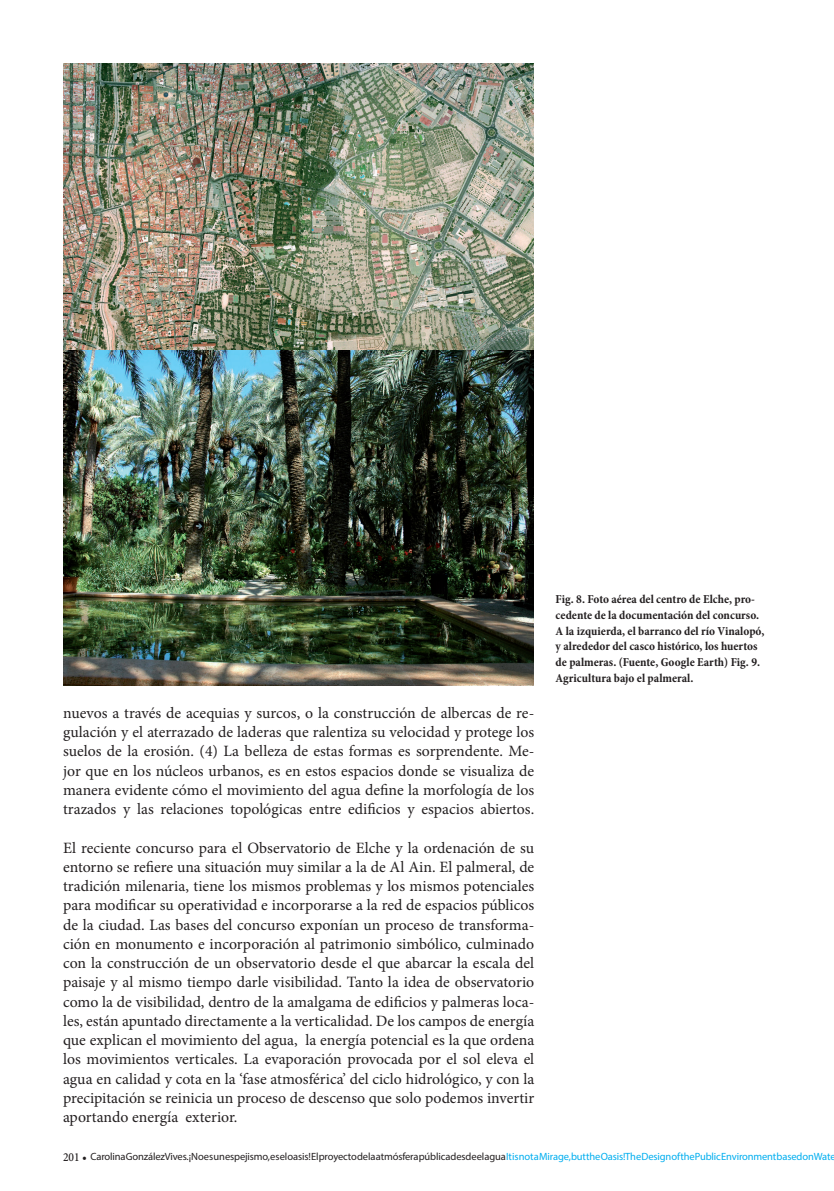
<style>
.page{position:relative;width:834px;height:1191px;background:#fff}
.page>*{position:absolute;margin:0;border:0;box-sizing:border-box;transform-origin:0 0}
.TEXTO_GENERAL_01{font:15.75px/19.2px "Minion Pro";color:#231f20;text-align:justify}
.PIES_FOTO{font:700 condensed 12.25px/15.8px "Minion Pro";color:#231f20}
.t1{font:12.25px "Minion Pro Medium Cn Capt";color:#231f20}
.SEGUIMIENTO_AUTOR_TI{font:10.5px "Myriad Pro";letter-spacing:-.015em;color:#231f20}
.s1{color:#00aeef}
</style>
<div class="page">
<img style="left:63px;top:63px;width:471px;height:622px">
<p class="TEXTO_GENERAL_01" style="left:63px;top:703px;width:472px">nuevos a través de acequias y surcos, o la construcción de albercas de re&shy;gulación y el aterrazado de laderas que ralentiza su velocidad y protege los suelos de la erosión. (4) La belleza de estas formas es sorprendente. Me&shy;jor que en los núcleos urbanos, es en estos espacios donde se visualiza de manera evidente cómo el movimiento del agua define la morfología de los trazados y las relaciones topológicas entre edificios y espacios abiertos.</p>
<p class="TEXTO_GENERAL_01" style="left:63px;top:838px;width:472px">El reciente concurso para el Observatorio de Elche y la ordenación de su entorno se refiere una situación muy similar a la de Al Ain. El palmeral, de tradición milenaria, tiene los mismos problemas y los mismos potenciales para modificar su operatividad e incorporarse a la red de espacios públicos de la ciudad. Las bases del concurso exponían un proceso de transforma&shy;ción en monumento e incorporación al patrimonio simbólico, culminado con la construcción de un observatorio desde el que abarcar la escala del paisaje y al mismo tiempo darle visibilidad. Tanto la idea de observatorio como la de visibilidad, dentro de la amalgama de edificios y palmeras loca&shy;les, están apuntado directamente a la verticalidad. De los campos de energía que explican el movimiento del agua, la energía potencial es la que ordena los movimientos verticales. La evaporación provocada por el sol eleva el agua en calidad y cota en la ‘fase atmosférica’ del ciclo hidrológico, y con la precipitación se reinicia un proceso de descenso que solo podemos invertir aportando energía exterior.</p>
<p class="PIES_FOTO" style="left:555px;top:591px;width:210px">Fig. 8. Foto aérea del centro de Elche, pro&shy;cedente de la documentación del concurso.<br>A la izquierda, el barranco del río Vinalopó, y alrededor del casco histórico, los huertos de palmeras. (Fuente, Google Earth) Fig. 9.<br>Agricultura bajo el palmeral.</p>
<p class="SEGUIMIENTO_AUTOR_TI" style="left:91px;top:1150px;width:746px">Carolina González Vives. ¡No es un espejismo, es el oasis! El proyecto de la atmósfera pública desde el agua <span class="s1">It is not a Mirage, but the Oasis! The Design of the Public Environment based on Wate</span></p>
<p class="t1" style="left:63px;top:1148px;width:26px">201 •</p>
</div>
